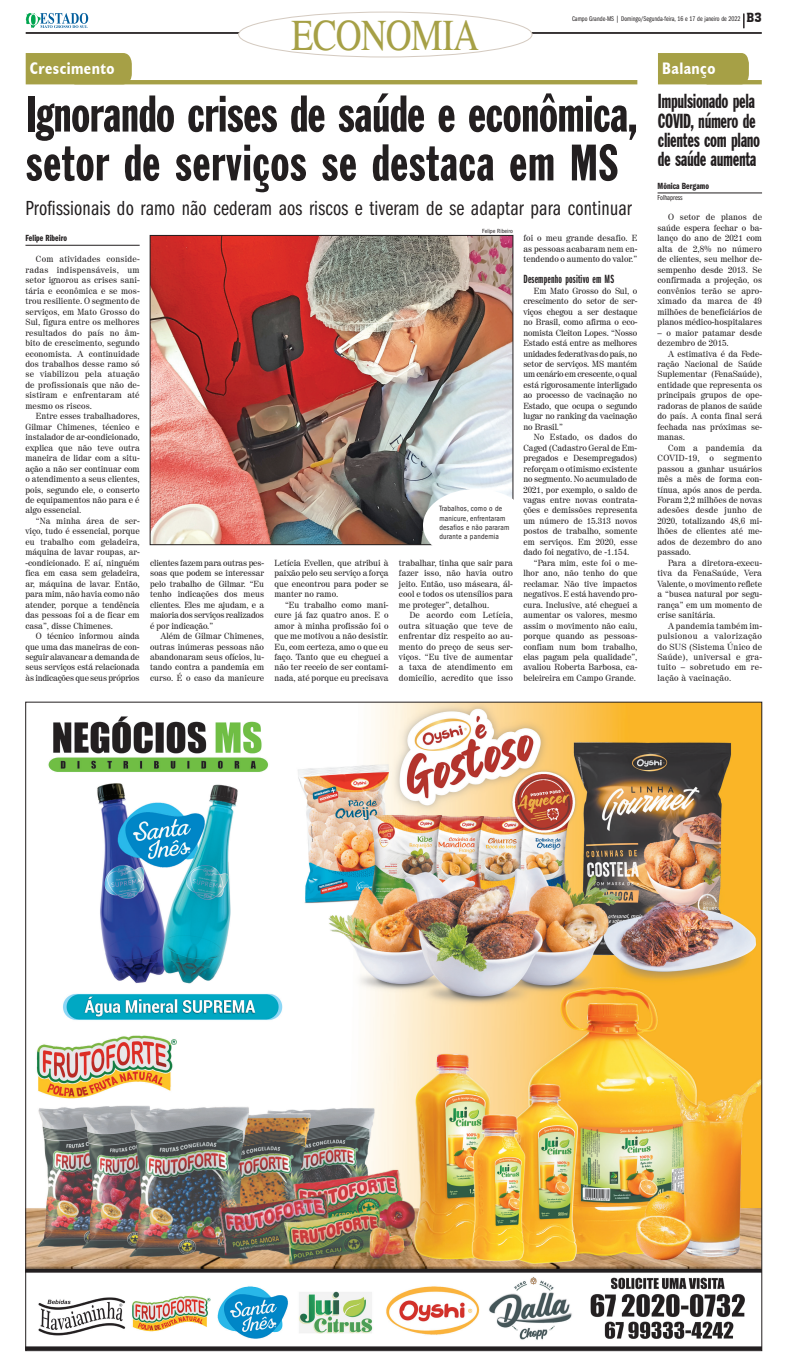
<style>
.page{position:relative;width:787px;height:1365px;background:#fff}
.page>*{position:absolute;margin:0;border:0;box-sizing:border-box;transform-origin:0 0}
.t1{font:extra-condensed 50.66px/48.8px "Franklin Gothic BT";letter-spacing:-.015em;color:#231f20}
.t2{font:43.4px "Times";letter-spacing:-.025em;color:#a6a046;scale:.83 1}
.t3{font:21.09px "Franklin Gothic Book Cmpr";letter-spacing:.01em;color:#231f20}
.t4{font:extra-condensed 20.21px/19.3px "Franklin Gothic BT";letter-spacing:-.02em;color:#231f20;scale:.9 1}
.t5{font:700 condensed 16.71px "Humanist 521 BT";letter-spacing:.025em;color:#fff}
.t6{font:12.34px "Franklin Gothic Demi X Cmpr";letter-spacing:.02em;color:#231f20}
.t7{font:12.34px "Aachen BT";color:#231f20}
.t8{font:9.19px "Franklin Gothic Demi Cmpr";letter-spacing:.005em;color:#231f20}
.t9{font:8.75px/10.5px "Century 725 BT";color:#231f20;text-align:justify}
.t10{font:condensed 7.88px/9.2px "Franklin Gothic";letter-spacing:.025em;color:#231f20;scale:.95 1}
.t11{font:7.44px "Franklin Gothic Book Cmpr";color:#231f20}
.t12{font:7px "Franklin Gothic Book Cmpr";letter-spacing:.005em;color:#231f20}
.t13{font:condensed 6.12px "Franklin Gothic";color:#231f20}
</style>
<div class="page">
<svg style="left:743px;top:14px;width:1px;height:14px"></svg>
<hr style="left:26px;top:32px;width:735px;height:2px;background:#231f20">
<svg style="left:26px;top:13px;width:62px;height:15px"></svg>
<div style="left:238px;top:12px;width:294px;height:45px;background:#fff;border-radius:50%"></div>
<div style="left:238px;top:12px;width:294px;height:45px;border:1px solid #d4cac0;border-radius:50%"></div>
<hr style="left:74px;top:80px;width:563px;height:4px;background:#a6a046">
<hr style="left:706px;top:80px;width:55px;height:4px;background:#a6a046">
<div style="left:26px;top:53px;width:106px;height:31px;background:#a6a046"></div>
<div style="left:658px;top:53px;width:90px;height:31px;background:#a6a046"></div>
<hr style="left:657px;top:193px;width:104px;height:1px;background:#231f20">
<img style="left:152px;top:237px;width:359px;height:306px">
<div style="left:150px;top:235px;width:363px;height:310px;border:1px solid #231f20"></div>
<div style="left:423px;top:489px;width:106px;height:72px;background:#fff;border-radius:50%"></div>
<hr style="left:25px;top:245px;width:115px;height:1px;background:#231f20">
<img style="left:27px;top:703px;width:732px;height:645px">
<h3 class="t7" style="left:746px;top:10px;width:17px">B3</h3>
<h2 class="t2" style="left:291px;top:9px;width:227px">ECONOMIA</h2>
<p class="t12" style="left:572px;top:15px;width:170px">Campo Grande-MS | Domingo/Segunda-feira, 16 e 17 de janeiro de 2022</p>
<h3 class="t5" style="left:30px;top:58px;width:86px">Crescimento</h3>
<h3 class="t5" style="left:661px;top:58px;width:55px">Balanço</h3>
<h1 class="t1" style="left:26px;top:89px;width:613px">Ignorando crises de saúde e econômica, setor de serviços se destaca em MS</h1>
<h3 class="t4" style="left:657px;top:92px;width:115px">Impulsionado pela<br>COVID, número de clientes com plano de saúde aumenta</h3>
<p class="t8" style="left:657px;top:181px;width:53px">Mônica Bergamo</p>
<p class="t11" style="left:657px;top:193px;width:27px">Folhapress</p>
<p class="t9" style="left:657px;top:212px;width:106px;text-indent:10px">O setor de planos de saúde espera fechar o ba&shy;lanço do ano de 2021 com alta de 2,8% no número de clientes, seu melhor de&shy;sempenho desde 2013. Se confirmada a projeção, os convênios terão se apro&shy;ximado da marca de 49 milhões de beneficiários de planos médico-hospitalares</p>
<p class="t9" style="left:657px;top:327px;width:106px">– o maior patamar desde dezembro de 2015.</p>
<p class="t9" style="left:657px;top:348px;width:106px;text-indent:10px">A estimativa é da Fede&shy;ração Nacional de Saúde Suplementar (FenaSaúde), entidade que representa os principais grupos de ope&shy;radoras de planos de saúde do país. A conta final será fechada nas próximas se&shy;manas.</p>
<p class="t9" style="left:657px;top:442px;width:106px;text-indent:10px">Com a pandemia da COVID-19, o segmento passou a ganhar usuários mês a mês de forma con&shy;tínua, após anos de perda.<br>Foram 2,2 milhões de novas adesões desde junho de 2020, totalizando 48,6 mi&shy;lhões de clientes até me&shy;ados de dezembro do ano passado.</p>
<p class="t9" style="left:657px;top:557px;width:106px;text-indent:10px">Para a diretora-execu&shy;tiva da FenaSaúde, Vera Valente, o movimento reflete a “busca natural por segu&shy;rança” em um momento de crise sanitária.</p>
<p class="t9" style="left:657px;top:620px;width:106px;text-indent:10px">A pandemia também im&shy;pulsionou a valorização do SUS (Sistema Único de Saúde), universal e gra&shy;tuito – sobretudo em re&shy;lação à vacinação.</p>
<h3 class="t3" style="left:25px;top:196px;width:607px">Profissionais do ramo não cederam aos riscos e tiveram de se adaptar para continuar</h3>
<p class="t13" style="left:482px;top:227px;width:32px">Felipe Ribeiro</p>
<p class="t9" style="left:523px;top:233px;width:115px">foi o meu grande desafio. E as pessoas acabaram nem en&shy;tendendo o aumento do valor.”</p>
<h3 class="t6" style="left:523px;top:272px;width:92px">Desempenho positivo em MS</h3>
<p class="t9" style="left:523px;top:285px;width:115px;text-indent:10px">Em Mato Grosso do Sul, o crescimento do setor de ser&shy;viços chegou a ser destaque no Brasil, como afirma o eco&shy;nomista Cleiton Lopes. “Nosso Estado está entre as melhores unidades federativas do país, no setor de serviços. MS mantém um cenário em crescente, o qual está rigorosamente interligado ao processo de vacinação no Estado, que ocupa o segundo lugar no ranking da vacinação no Brasil.”</p>
<p class="t9" style="left:533px;top:432px;width:105px">No Estado, os dados do</p>
<p class="t9" style="left:523px;top:442px;width:115px">Caged (Cadastro Geral de Em-</p>
<p class="t9" style="left:523px;top:452px;width:115px">pregados e Desempregados)</p>
<p class="t9" style="left:523px;top:463px;width:115px">reforçam o otimismo existente</p>
<p class="t9" style="left:523px;top:473px;width:115px">no segmento. No acumulado de</p>
<p class="t9" style="left:523px;top:484px;width:115px">2021, por exemplo, o saldo de</p>
<p class="t9" style="left:523px;top:494px;width:115px">vagas entre novas contrata-</p>
<p class="t9" style="left:523px;top:505px;width:115px">ções e demissões representa</p>
<p class="t9" style="left:523px;top:515px;width:115px">um número de 15.313 novos</p>
<p class="t9" style="left:523px;top:526px;width:115px">postos de trabalho, somente</p>
<p class="t9" style="left:523px;top:536px;width:115px">em serviços. Em 2020, esse</p>
<p class="t9" style="left:523px;top:547px;width:107px">dado foi negativo, de -1.154.</p>
<p class="t9" style="left:533px;top:557px;width:105px">“Para mim, este foi o me-</p>
<p class="t9" style="left:523px;top:567px;width:115px">lhor ano, não tenho do que</p>
<p class="t9" style="left:523px;top:578px;width:115px">reclamar. Não tive impactos</p>
<p class="t9" style="left:523px;top:588px;width:115px">negativos. E está havendo pro-</p>
<p class="t9" style="left:523px;top:599px;width:115px">cura. Inclusive, até cheguei a</p>
<p class="t9" style="left:523px;top:609px;width:115px">aumentar os valores, mesmo</p>
<p class="t9" style="left:523px;top:620px;width:115px">assim o movimento não caiu,</p>
<p class="t9" style="left:523px;top:630px;width:115px">porque quando as pessoas-</p>
<p class="t9" style="left:523px;top:641px;width:115px">confiam num bom trabalho,</p>
<p class="t9" style="left:523px;top:651px;width:115px">elas pagam pela qualidade”,</p>
<p class="t9" style="left:523px;top:662px;width:115px">avaliou Roberta Barbosa, ca-</p>
<p class="t9" style="left:523px;top:672px;width:114px">beleireira em Campo Grande.</p>
<p class="t8" style="left:25px;top:233px;width:43px">Felipe Ribeiro</p>
<p class="t9" style="left:25px;top:254px;width:116px;text-indent:10px">Com atividades conside&shy;radas indispensáveis, um setor ignorou as crises sani&shy;tária e econômica e se mos&shy;trou resiliente. O segmento de serviços, em Mato Grosso do Sul, figura entre os melhores resultados do país no âm&shy;bito de crescimento, segundo economista. A continuidade dos trabalhos desse ramo só se viabilizou pela atuação de profissionais que não de&shy;sistiram e enfrentaram até mesmo os riscos.</p>
<p class="t9" style="left:25px;top:411px;width:116px;text-indent:10px">Entre esses trabalhadores, Gilmar Chimenes, técnico e instalador de ar-condicionado, explica que não teve outra maneira de lidar com a situ&shy;ação a não ser continuar com o atendimento a seus clientes, pois, segundo ele, o conserto de equipamentos não para e é algo essencial.</p>
<p class="t9" style="left:25px;top:515px;width:116px;text-indent:10px">“Na minha área de ser&shy;viço, tudo é essencial, porque eu trabalho com geladeira, máquina de lavar roupas, ar--condicionado. E aí, ninguém fica em casa sem geladeira, ar, máquina de lavar. Então, para mim, não havia como não atender, porque a tendência das pessoas foi a de ficar em casa”, disse Chimenes.</p>
<p class="t9" style="left:25px;top:630px;width:116px;text-indent:10px">O técnico informou ainda que uma das maneiras de con&shy;seguir alavancar a demanda de seus serviços está relacionada às indicações que seus próprios</p>
<p class="t10" style="left:439px;top:504px;width:75px">Trabalhos, como o de manicure, enfrentaram desafios e não pararam durante a pandemia</p>
<p class="t9" style="left:274px;top:557px;width:115px">Letícia Evellen, que atribui à paixão pelo seu serviço a força que encontrou para poder se manter no ramo.</p>
<p class="t9" style="left:274px;top:599px;width:115px;text-indent:10px">“Eu trabalho como mani&shy;cure já faz quatro anos. E o amor à minha profissão foi o que me motivou a não desistir.<br>Eu, com certeza, amo o que eu faço. Tanto que eu cheguei a não ter receio de ser contami&shy;nada, até porque eu precisava</p>
<p class="t9" style="left:150px;top:557px;width:115px">clientes fazem para outras pes&shy;soas que podem se interessar pelo trabalho de Gilmar. “Eu tenho indicações dos meus clientes. Eles me ajudam, e a maioria dos serviços realizados é por indicação.”</p>
<p class="t9" style="left:150px;top:630px;width:115px;text-indent:10px">Além de Gilmar Chimenes, outras inúmeras pessoas não abandonaram seus ofícios, lu&shy;tando contra a pandemia em curso. É o caso da manicure</p>
<p class="t9" style="left:399px;top:557px;width:115px">trabalhar, tinha que sair para fazer isso, não havia outro jeito. Então, uso máscara, ál&shy;cool e todos os utensílios para me proteger”, detalhou.</p>
<p class="t9" style="left:399px;top:609px;width:115px;text-indent:10px">De acordo com Letícia, outra situação que teve de enfrentar diz respeito ao au&shy;mento do preço de seus ser&shy;viços. “Eu tive de aumentar a taxa de atendimento em domicílio, acredito que isso</p>
</div>
